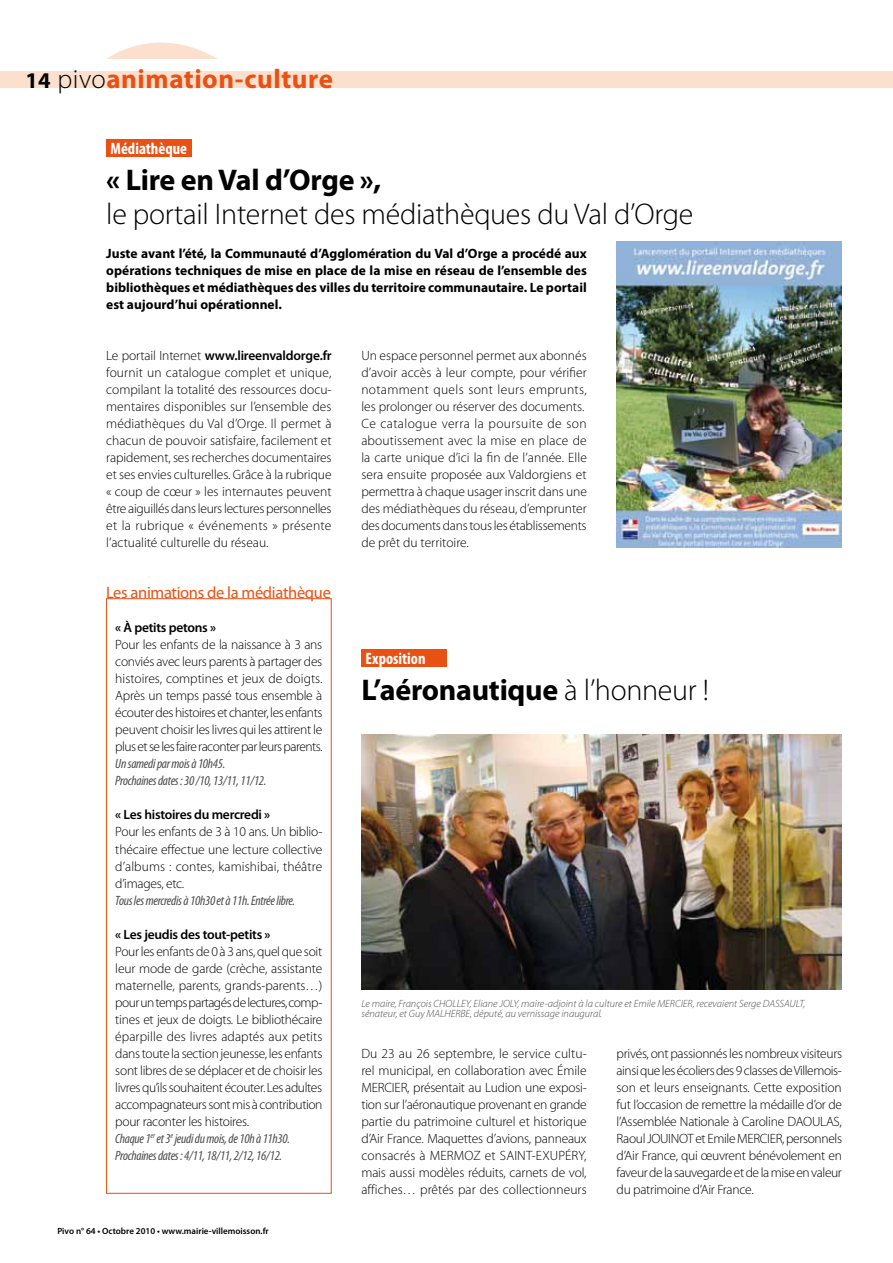
<style>
.page{position:relative;width:893px;height:1263px;background:#fff}
.page>*{position:absolute;margin:0;border:0;box-sizing:border-box;transform-origin:0 0}
.t1{font:700 30px "Myriad Pro";letter-spacing:-.01em;color:#000}
.t2{font:300 30px "Myriad Pro";letter-spacing:-.01em;color:#000}
.t3{font:700 27px "Myriad Pro";letter-spacing:.02em;color:#e85113}
.t4{font:16.5px "Myriad Pro";letter-spacing:-.02em;color:#e85113}
.t5{font:700 condensed 16.5px "Myriad Pro";color:#fff}
.t6{font:300 13.5px/17px "Myriad Pro";letter-spacing:-.01em;color:#000;text-align:justify}
.t7{font:700 13.5px/17px "Myriad Pro";color:#000;text-align:justify}
.t8{font:italic condensed 13.5px/17px "Myriad Pro";letter-spacing:-.02em;color:#4b4b4d}
.t9{font:600 13.5px "Myriad Pro";letter-spacing:-.02em;color:#000}
.t10{font:italic 300 10.5px/10.5px "Myriad Pro";color:#4b4b4d}
.t11{font:600 9px "Myriad Pro";color:#000}
.s1{font-size:22.5px;color:#000}
.s2{font-weight:300;color:#000}
.s3{font-weight:600}
.s4{font-weight:400;font-style:italic;font-stretch:condensed;color:#4b4b4d}
.s5{font-weight:300}
</style>
<div class="page">
<div style="left:106px;top:139px;width:86px;height:17px;background:#e85113"></div>
<div style="left:361px;top:649px;width:86px;height:17px;background:#e85113"></div>
<div style="left:0;top:71px;width:893px;height:17px;background:#fce0cd"></div>
<svg style="left:107px;top:42px;width:111px;height:17px"></svg>
<img style="left:616px;top:241px;width:226px;height:306px">
<div style="left:106px;top:598px;width:226px;height:596px;border:1px solid #e85113"></div>
<img style="left:361px;top:734px;width:480px;height:255px">
<h2 class="t3" style="left:26px;top:61px;width:309px"><span class="s1">14</span> <span class="s2">pivo</span>animation-culture</h2>
<p class="t5" style="left:111px;top:138px;width:78px">Médiathèque</p>
<h1 class="t1" style="left:106px;top:160px;width:277px">« Lire en Val d’Orge »,</h1>
<h1 class="t2" style="left:106px;top:198px;width:588px">le portail Internet des médiathèques du Val d’Orge</h1>
<p class="t7" style="left:106px;top:245px;width:482px">Juste avant l’été, la Communauté d’Agglomération du Val d’Orge a procédé aux opérations techniques de mise en place de la mise en réseau de l’ensemble des bibliothèques et médiathèques des villes du territoire communautaire. Le portail est aujourd’hui opérationnel.</p>
<p class="t6" style="left:106px;top:347px;width:227px">Le portail Internet <span class="s3">www.lireenvaldorge.fr </span>fournit un catalogue complet et unique, compilant la totalité des ressources docu&shy;mentaires disponibles sur l’ensemble des médiathèques du Val d’Orge. Il permet à chacun de pouvoir satisfaire, facilement et rapidement, ses recherches documentaires et ses envies culturelles. Grâce à la rubrique « coup de cœur » les internautes peuvent être aiguillés dans leurs lectures personnelles et la rubrique « événements » présente l’actualité culturelle du réseau.</p>
<p class="t6" style="left:361px;top:347px;width:227px;text-align:left">Un espace personnel permet aux abonnés d’avoir accès à leur compte, pour vérifier notamment quels sont leurs emprunts, les prolonger ou réserver des documents.<br>Ce catalogue verra la poursuite de son aboutissement avec la mise en place de la carte unique d’ici la fin de l’année. Elle sera ensuite proposée aux Valdorgiens et permettra à chaque usager inscrit dans une des médiathèques du réseau, d’emprunter des documents dans tous les établissements de prêt du territoire.</p>
<p class="t4" style="left:106px;top:583px;width:226px">Les animations de la médiathèque</p>
<p class="t9" style="left:115px;top:619px;width:102px">« À petits petons »</p>
<p class="t6" style="left:115px;top:637px;width:209px">Pour les enfants de la naissance à 3 ans conviés avec leurs parents à partager des histoires, comptines et jeux de doigts.<br>Après un temps passé tous ensemble à écouter des histoires et chanter, les enfants peuvent choisir les livres qui les attirent le plus et se les faire raconter par leurs parents.</p>
<p class="t8" style="left:115px;top:755px;width:153px">Un samedi par mois à 10h45.<br>Prochaines dates : 30 /10, 13/11, 11/12.</p>
<p class="t9" style="left:115px;top:806px;width:156px">« Les histoires du mercredi »</p>
<p class="t6" style="left:115px;top:824px;width:209px">Pour les enfants de 3 à 10 ans. Un biblio&shy;thécaire effectue une lecture collective d’albums : contes, kamishibai, théâtre d’images, etc.</p>
<p class="t8" style="left:115px;top:891px;width:181px">Tous les mercredis à 10h30 et à 11h. Entrée libre.</p>
<p class="t9" style="left:115px;top:925px;width:157px">« Les jeudis des tout-petits »</p>
<p class="t6" style="left:115px;top:943px;width:209px;text-align:left">Pour les enfants de 0 à 3 ans, quel que soit leur mode de garde (crèche, assistante maternelle, parents, grands-parents…) pour un temps partagés de lectures, comp&shy;tines et jeux de doigts. Le bibliothécaire éparpille des livres adaptés aux petits dans toute la section jeunesse, les enfants sont libres de se déplacer et de choisir les livres qu’ils souhaitent écouter. Les adultes accompagnateurs sont mis à contribution pour raconter les histoires.<br><span class="s4">Chaque 1</span><sup>er</sup> <span class="s4">et 3</span><sup>e</sup> <span class="s4">jeudi du mois, de 10h à 11h30.<br>Prochaines dates : 4/11, 18/11, 2/12, 16/12.</span></p>
<p class="t11" style="left:57px;top:1226px;width:213px">Pivo n° 64 • Octobre 2010 • www.mairie-villemoisson.fr</p>
<p class="t5" style="left:366px;top:648px;width:62px">Exposition</p>
<h1 class="t1" style="left:361px;top:671px;width:349px">L’aéronautique <span class="s5">à l’honneur !</span></h1>
<p class="t10" style="left:361px;top:998px;width:445px">Le maire, François CHOLLEY, Eliane JOLY, maire-adjoint à la culture et Emile MERCIER, recevaient Serge DASSAULT, sénateur, et Guy MALHERBE, député, au vernissage inaugural.</p>
<p class="t6" style="left:361px;top:1045px;width:227px">Du 23 au 26 septembre, le service cultu&shy;rel municipal, en collaboration avec Émile MERCIER, présentait au Ludion une exposi&shy;tion sur l’aéronautique provenant en grande partie du patrimoine culturel et historique d’Air France. Maquettes d’avions, panneaux consacrés à MERMOZ et SAINT-EXUPÉRY, mais aussi modèles réduits, carnets de vol, affiches… prêtés par des collectionneurs</p>
<p class="t6" style="left:617px;top:1045px;width:227px">privés, ont passionnés les nombreux visiteurs ainsi que les écoliers des 9 classes de Villemois&shy;son et leurs enseignants. Cette exposition fut l’occasion de remettre la médaille d’or de l’Assemblée Nationale à Caroline DAOULAS, Raoul JOUINOT et Emile MERCIER, personnels d’Air France, qui œuvrent bénévolement en faveur de la sauvegarde et de la mise en valeur du patrimoine d’Air France.</p>
</div>
